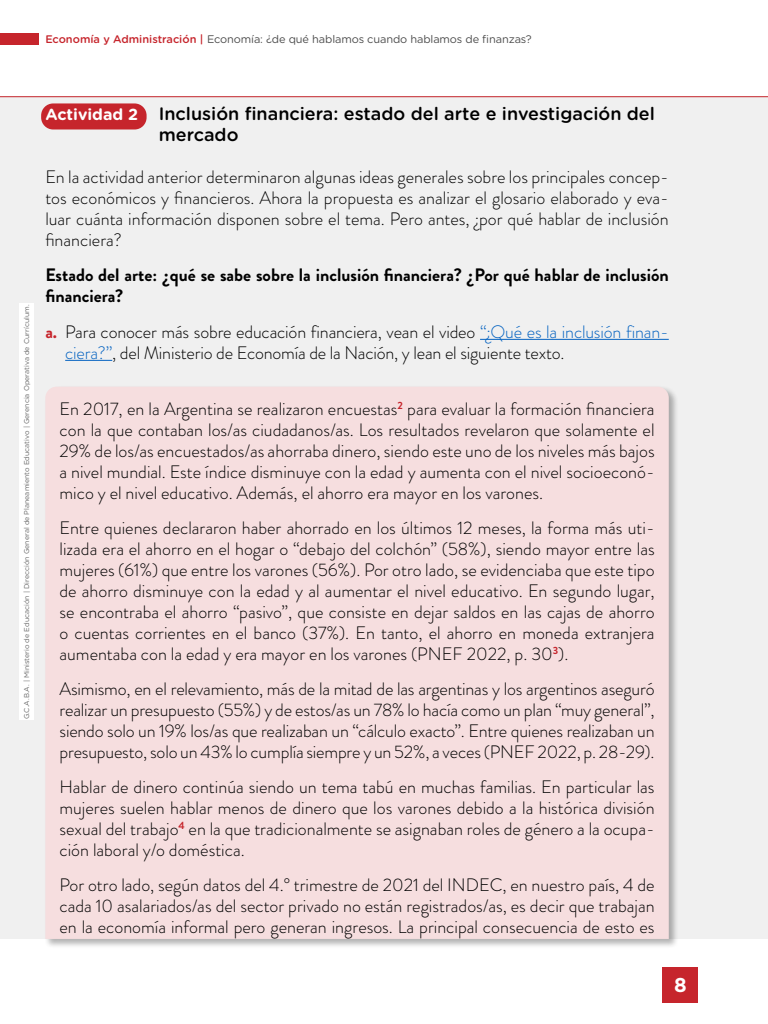
<style>
.page{position:relative;width:768px;height:1024px;background:#fff}
.page>*{position:absolute;margin:0;border:0;box-sizing:border-box;transform-origin:0 0}
.t1{font:700 20px "Gotham Rounded";color:#fff}
.t2{font:300 18px/21px "Brandon Grotesque";color:#000;text-align:justify}
.t3{font:700 18px/21px "Brandon Grotesque";color:#000}
.t4{font:500 18px/21px "Gotham Rounded";color:#000}
.t5{font:11px "Gotham Rounded";letter-spacing:-.01em;color:#4d4d4d}
.t6{font:7px "Gotham Rounded";color:#666}
.s1{font-weight:500;color:#c6252c}
.s2{font-weight:700;font-size:16px;color:#fff}
.s3{font-weight:700;color:#c6252c}
.s4{color:#0563c1}
</style>
<div class="page">
<div style="left:662px;top:967px;width:36px;height:36px;background:#c6252c"></div>
<div style="left:0;top:33px;width:39px;height:11px;background:#c6252c"></div>
<div style="left:0;top:96px;width:768px;height:843px;background:#f0f0f0"></div>
<div style="left:44px;top:385px;width:635px;height:563px;background:#000;opacity:.3"></div>
<div style="left:45px;top:387px;width:624px;height:552px;background:#f6dedf"></div>
<div style="left:41px;top:103px;width:106px;height:27px;background:#c6252c;border-radius:12px"></div>
<hr style="left:480px;top:339px;width:189px;height:1px;background:#0563c1">
<hr style="left:65px;top:360px;width:47px;height:1px;background:#0563c1">
<div style="left:19px;top:304px;width:15px;height:416px;background:#fff"></div>
<p class="t5" style="left:45px;top:32px;width:488px"><span class="s1">Economía y Administración |</span> Economía: ¿de qué hablamos cuando hablamos de finanzas?</p>
<p class="t6" style="left:22px;top:719px;width:416px;rotate:-90deg">G.C.A.B.A. | Ministerio de Educación | Dirección General de Planeamiento Educativo | Gerencia Operativa de Currículum.</p>
<p class="t4" style="left:159px;top:103px;width:498px;text-indent:-113px"><span class="s2">Actividad 2</span> Inclusión financiera: estado del arte e investigación del mercado</p>
<p class="t2" style="left:45px;top:167px;width:625px">En la actividad anterior determinaron algunas ideas generales sobre los principales concep&shy;tos económicos y financieros. Ahora la propuesta es analizar el glosario elaborado y eva&shy;luar cuánta información disponen sobre el tema. Pero antes, ¿por qué hablar de inclusión financiera?</p>
<p class="t3" style="left:45px;top:265px;width:625px">Estado del arte: ¿qué se sabe sobre la inclusión financiera? ¿Por qué hablar de inclusión financiera?</p>
<p class="t2" style="left:65px;top:321px;width:605px;text-indent:-20px"><span class="s3">a.</span> Para conocer más sobre educación financiera, vean el video <span class="s4">“¿Qué es la inclusión finan&shy;ciera?”</span>, del Ministerio de Economía de la Nación, y lean el siguiente texto.</p>
<p class="t2" style="left:60px;top:398px;width:597px">En 2017, en la Argentina se realizaron encuestas<sup>2</sup> para evaluar la formación financiera con la que contaban los/as ciudadanos/as. Los resultados revelaron que solamente el 29% de los/as encuestados/as ahorraba dinero, siendo este uno de los niveles más bajos a nivel mundial. Este índice disminuye con la edad y aumenta con el nivel socioeconó&shy;mico y el nivel educativo. Además, el ahorro era mayor en los varones.</p>
<p class="t2" style="left:60px;top:517px;width:597px">Entre quienes declararon haber ahorrado en los últimos 12 meses, la forma más uti&shy;lizada era el ahorro en el hogar o “debajo del colchón” (58%), siendo mayor entre las mujeres (61%) que entre los varones (56%). Por otro lado, se evidenciaba que este tipo de ahorro disminuye con la edad y al aumentar el nivel educativo. En segundo lugar, se encontraba el ahorro “pasivo”, que consiste en dejar saldos en las cajas de ahorro o cuentas corrientes en el banco (37%). En tanto, el ahorro en moneda extranjera aumentaba con la edad y era mayor en los varones (PNEF 2022, p. 30<sup>3</sup>).</p>
<p class="t2" style="left:60px;top:678px;width:597px">Asimismo, en el relevamiento, más de la mitad de las argentinas y los argentinos aseguró realizar un presupuesto (55%) y de estos/as un 78% lo hacía como un plan “muy general”, siendo solo un 19% los/as que realizaban un “cálculo exacto”. Entre quienes realizaban un presupuesto, solo un 43% lo cumplía siempre y un 52%, a veces (PNEF 2022, p. 28-29).</p>
<p class="t2" style="left:60px;top:777px;width:597px">Hablar de dinero continúa siendo un tema tabú en muchas familias. En particular las mujeres suelen hablar menos de dinero que los varones debido a la histórica división sexual del trabajo<sup>4</sup> en la que tradicionalmente se asignaban roles de género a la ocupa&shy;ción laboral y/o doméstica.</p>
<p class="t2" style="left:60px;top:875px;width:597px">Por otro lado, según datos del 4.° trimestre de 2021 del INDEC, en nuestro país, 4 de cada 10 asalariados/as del sector privado no están registrados/as, es decir que trabajan en la economía informal pero generan ingresos. La principal consecuencia de esto es</p>
<p class="t1" style="left:674px;top:971px;width:14px">8</p>
</div>
